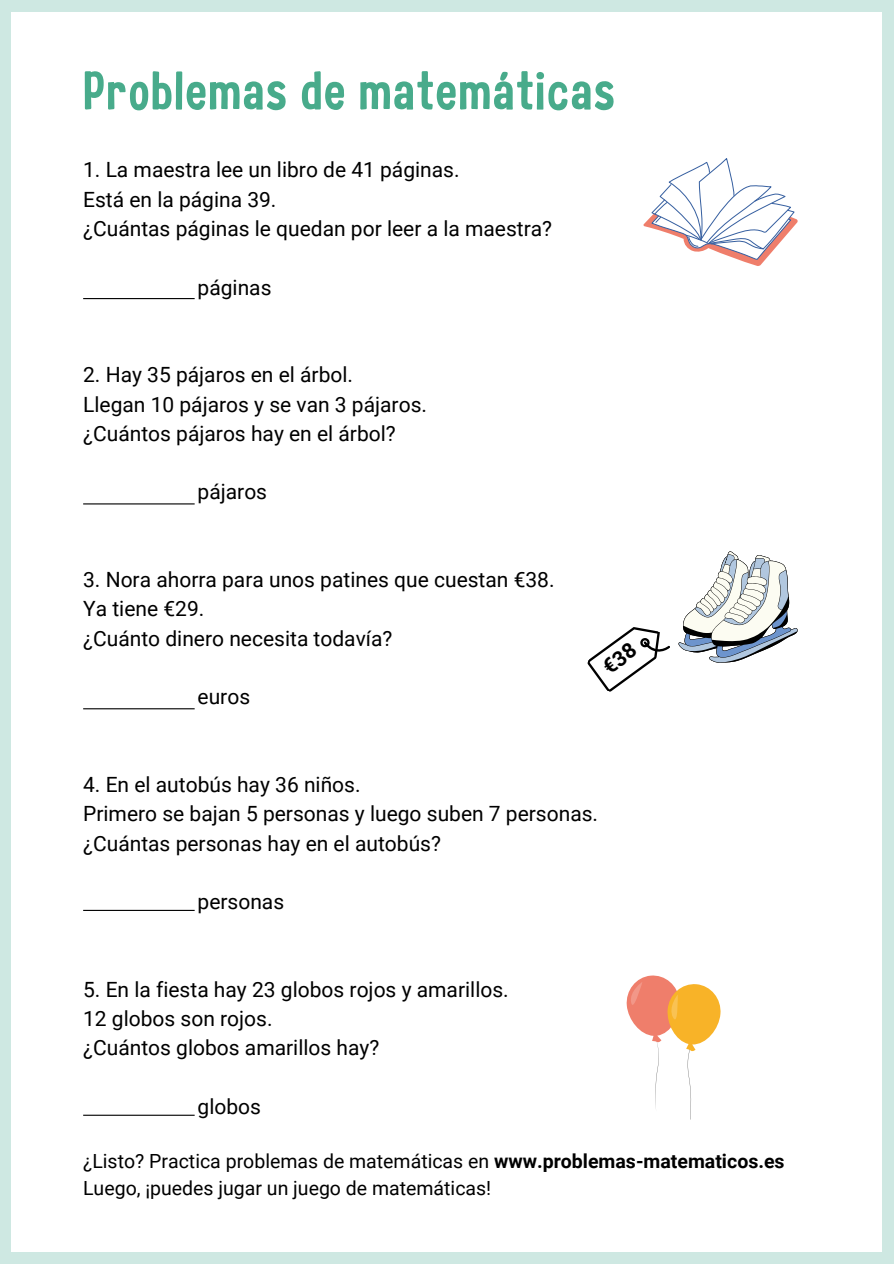
<style>
.page{position:relative;width:894px;height:1264px;background:#fff}
.page>*{position:absolute;margin:0;border:0;box-sizing:border-box;transform-origin:0 0}
.t1{font:54px "Childling";letter-spacing:.02em;color:#48ab8b}
.t2{font:21px/29.2px "Roboto";color:#000}
.t3{font:19.5px/27px "Roboto";color:#000}
.s1{font-weight:700}
</style>
<div class="page">
<div style="left:0;top:0;width:893px;height:1263px;background:#cee8e2"></div>
<div style="left:11px;top:12px;width:871px;height:1239px;background:#fff"></div>
<hr style="left:83px;top:298px;width:112px;height:1px;background:#000">
<hr style="left:83px;top:1114px;width:112px;height:1px;background:#000">
<hr style="left:83px;top:503px;width:112px;height:1px;background:#000">
<hr style="left:83px;top:708px;width:112px;height:1px;background:#000">
<hr style="left:83px;top:909px;width:112px;height:2px;background:#000">
<svg style="left:643px;top:158px;width:154px;height:108px"></svg>
<svg style="left:678px;top:551px;width:119px;height:111px"></svg>
<svg style="left:626px;top:975px;width:94px;height:144px"></svg>
<svg style="left:587px;top:627px;width:83px;height:64px"></svg>
<h1 class="t1" style="left:83px;top:58px;width:533px">Problemas de matemáticas</h1>
<p class="t2" style="left:83px;top:155px;width:470px">1. La maestra lee un libro de 41 páginas.<br>Está en la página 39.<br>¿Cuántas páginas le quedan por leer a la maestra?</p>
<p class="t2" style="left:197px;top:272px;width:75px">páginas</p>
<p class="t2" style="left:83px;top:359px;width:345px">2. Hay 35 pájaros en el árbol.<br>Llegan 10 pájaros y se van 3 pájaros. ¿Cuántos pájaros hay en el árbol?</p>
<p class="t2" style="left:197px;top:476px;width:71px">pájaros</p>
<p class="t2" style="left:83px;top:564px;width:473px">3. Nora ahorra para unos patines que cuestan €38.<br>Ya tiene €29.<br>¿Cuánto dinero necesita todavía?</p>
<p class="t2" style="left:197px;top:681px;width:54px">euros</p>
<p class="t2" style="left:83px;top:769px;width:516px">4. En el autobús hay 36 niños.<br>Primero se bajan 5 personas y luego suben 7 personas. ¿Cuántas personas hay en el autobús?</p>
<p class="t2" style="left:197px;top:886px;width:88px">personas</p>
<p class="t2" style="left:83px;top:974px;width:427px">5. En la fiesta hay 23 globos rojos y amarillos.<br>12 globos son rojos.<br>¿Cuántos globos amarillos hay?</p>
<p class="t2" style="left:197px;top:1091px;width:65px">globos</p>
<p class="t3" style="left:83px;top:1147px;width:702px">¿Listo? Practica problemas de matemáticas en <span class="s1">www.problemas-matematicos.es<br></span>Luego, ¡puedes jugar un juego de matemáticas!</p>
</div>
